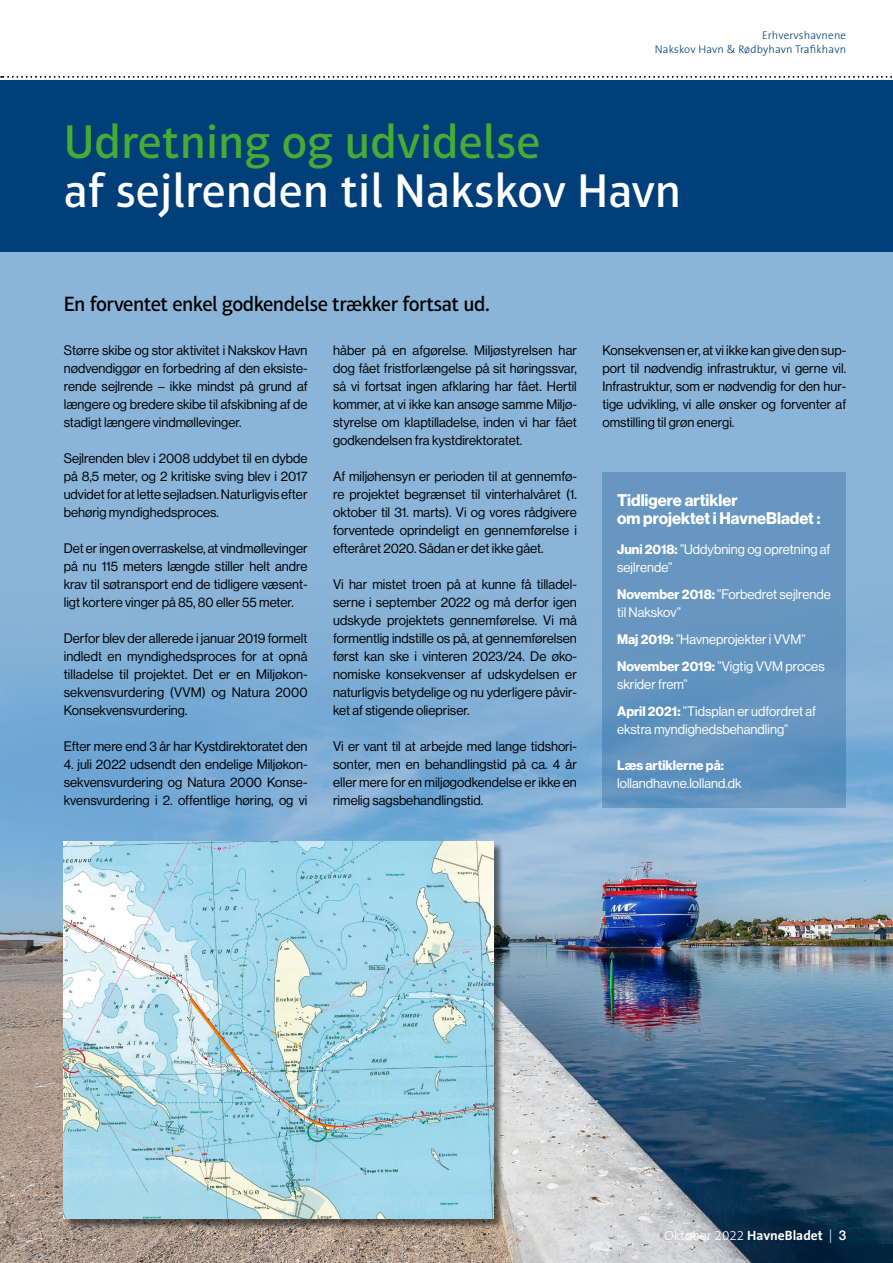
<style>
.page{position:relative;width:893px;height:1263px;background:#fff}
.page>*{position:absolute;margin:0;border:0;box-sizing:border-box;transform-origin:0 0}
.t1{font:500 48px "Aptifer Sans LTW01";color:#fff}
.t2{font:500 48px "Aptifer Sans LTW01";color:#45ac34}
.t3{font:500 21px "Aptifer Sans LTW01";letter-spacing:-.025em;color:#000}
.t4{font:16.5px/18px "N Haas Grotesk DS Pro 75 Bd";color:#fff}
.t5{font:13.5px/18px "N Haas Grotesk DS Pro 55 Rg";color:#000;text-align:justify}
.t6{font:13.5px/18px "N Haas Grotesk DS Pro 55 Rg";color:#fff}
.t7{font:300 13.5px "The Sans OT3";color:#fff}
.t8{font:13.5px "N Haas Grotesk DS Pro 75 Bd";color:#fff}
.t9{font:300 11.1px/13.2px "The Sans OT3";letter-spacing:.015em;color:#003f79;text-align:right}
.s1{font-family:"N Haas Grotesk DS Pro 75 Bd"}
.s2{font-family:"The Sans OT7";font-weight:700}
.s3{font-family:"Helvetica Neue LT Std"}
.s4{font-family:"Helvetica Neue LT Std";font-weight:500}
</style>
<div class="page">
<div style="left:0;top:80px;width:893px;height:172px;background:#003f79"></div>
<img style="left:0;top:252px;width:893px;height:1011px">
<svg style="left:1px;top:76px;width:891px;height:2px"></svg>
<svg style="left:602px;top:472px;width:244px;height:336px;background:#6495bf"></svg>
<div style="left:65px;top:843px;width:439px;height:386px;background:#000;opacity:.5"></div>
<img style="left:64px;top:841px;width:429px;height:377px">
<p class="t9" style="left:655px;top:29px;width:193px">Erhvervshavnene<br>Nakskov Havn &amp; Rødbyhavn Trafikhavn</p>
<h1 class="t2" style="left:64px;top:113px;width:478px">Udretning og udvidelse</h1>
<h1 class="t1" style="left:64px;top:163px;width:619px">af sejlrenden til Nakskov Havn</h1>
<h2 class="t3" style="left:64px;top:292px;width:427px">En forventet enkel godkendelse trækker fortsat ud.</h2>
<p class="t5" style="left:64px;top:341px;width:245px">Større skibe og stor aktivitet i Nakskov Havn nødvendiggør en forbedring af den eksiste&shy;rende sejlrende – ikke mindst på grund af længere og bredere skibe til afskibning af de stadigt længere vindmøllevinger.</p>
<p class="t5" style="left:64px;top:449px;width:245px">Sejlrenden blev i 2008 uddybet til en dybde på 8,5 meter, og 2 kritiske sving blev i 2017 udvidet for at lette sejladsen. Naturligvis efter behørig myndighedsproces.</p>
<p class="t5" style="left:64px;top:539px;width:245px">Det er ingen overraskelse, at vindmøllevinger på nu 115 meters længde stiller helt andre krav til søtransport end de tidligere væsent&shy;ligt kortere vinger på 85, 80 eller 55 meter.</p>
<p class="t5" style="left:64px;top:629px;width:245px">Derfor blev der allerede i januar 2019 formelt indledt en myndighedsproces for at opnå tilladelse til projektet. Det er en Miljøkon&shy;sekvensvurdering (VVM) og Natura 2000<br>Konsekvensvurdering.</p>
<p class="t5" style="left:64px;top:737px;width:245px">Efter mere end 3 år har Kystdirektoratet den</p>
<p class="t5" style="left:64px;top:755px;width:245px">4. juli 2022 udsendt den endelige Miljøkon&shy;sekvensvurdering og Natura 2000 Konse&shy;kvensvurdering i 2. offentlige høring, og vi</p>
<p class="t5" style="left:333px;top:341px;width:245px">håber på en afgørelse. Miljøstyrelsen har dog fået fristforlængelse på sit høringssvar, så vi fortsat ingen afklaring har fået. Hertil kommer, at vi ikke kan ansøge samme Miljø&shy;styrelse om klaptilladelse, inden vi har fået godkendelsen fra kystdirektoratet.</p>
<p class="t5" style="left:333px;top:467px;width:245px">Af miljøhensyn er perioden til at gennemfø&shy;re projektet begrænset til vinterhalvåret (1. oktober til 31. marts). Vi og vores rådgivere forventede oprindeligt en gennemførelse i efteråret 2020. Sådan er det ikke gået.</p>
<p class="t5" style="left:333px;top:575px;width:245px">Vi har mistet troen på at kunne få tilladel&shy;serne i september 2022 og må derfor igen udskyde projektets gennemførelse. Vi må formentlig indstille os på, at gennemførelsen først kan ske i vinteren 2023/24. De øko&shy;nomiske konsekvenser af udskydelsen er naturligvis betydelige og nu yderligere påvir&shy;ket af stigende oliepriser.</p>
<p class="t5" style="left:333px;top:737px;width:245px">Vi er vant til at arbejde med lange tidshori&shy;sonter, men en behandlingstid på ca. 4 år eller mere for en miljøgodkendelse er ikke en rimelig sagsbehandlingstid.</p>
<p class="t5" style="left:602px;top:341px;width:245px">Konsekvensen er, at vi ikke kan give den sup&shy;port til nødvendig infrastruktur, vi gerne vil.<br>Infrastruktur, som er nødvendig for den hur&shy;tige udvikling, vi alle ønsker og forventer af omstilling til grøn energi.</p>
<p class="t4" style="left:617px;top:491px;width:205px">Tidligere artikler<br>om projektet i HavneBladet :</p>
<p class="t6" style="left:617px;top:540px;width:215px"><span class="s1">Juni 2018:</span> ”Uddybning og opretning af sejlrende”</p>
<p class="t6" style="left:617px;top:585px;width:215px"><span class="s1">November 2018:</span> ”Forbedret sejlrende til Nakskov”</p>
<p class="t6" style="left:617px;top:625px;width:209px;line-height:27px"><span class="s1">Maj 2019:</span> ”Havneprojekter i VVM”<br><span class="s1">November 2019:</span> ”Vigtig VVM proces</p>
<p class="t6" style="left:617px;top:670px;width:201px;line-height:27px">skrider frem”<br><span class="s1">April 2021:</span> ”Tidsplan er udfordret af</p>
<p class="t6" style="left:617px;top:720px;width:173px">ekstra myndighedsbehandling”</p>
<p class="t8" style="left:617px;top:757px;width:108px">Læs artiklerne på:</p>
<p class="t6" style="left:617px;top:774px;width:126px">lollandhavne.lolland.dk</p>
<p class="t7" style="left:664px;top:1226px;width:183px">Oktober 2022 <span class="s2">HavneBladet</span> <span class="s3">|</span> <span class="s4">3</span></p>
</div>
